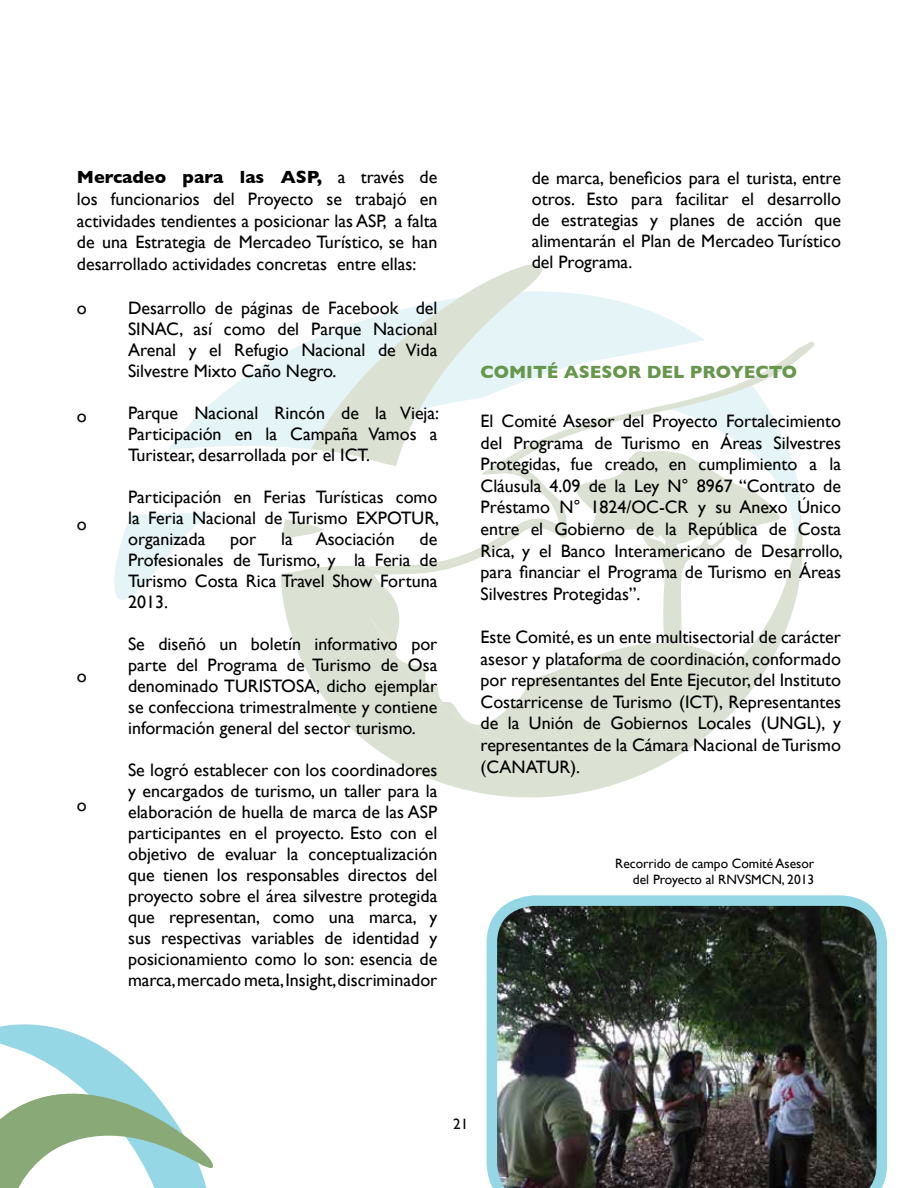
<style>
.page{position:relative;width:918px;height:1188px;background:#fff}
.page>*{position:absolute;margin:0;border:0;box-sizing:border-box;transform-origin:0 0}
.t1{font:18px/21px "Gill Sans";color:#000;text-align:justify}
.t2{font:700 18px "Gill Sans";color:#67964d}
.t3{font:15px "Gill Sans";color:#000}
.t4{font:13.5px/16.2px "Gill Sans";color:#000;text-align:right}
.s1{font-weight:700}
</style>
<div class="page">
<svg style="left:281px;top:264px;width:531px;height:533px"></svg>
<svg style="left:369px;top:616px;width:380px;height:138px;fill:#dce2d3"></svg>
<svg style="left:566px;top:580px;width:215px;height:64px"></svg>
<svg style="left:374px;top:580px;width:158px;height:144px"></svg>
<svg style="left:804px;top:342px;width:10px;height:236px"></svg>
<svg style="left:114px;top:335px;width:690px;height:245px"></svg>
<svg style="left:0;top:1024px;width:213px;height:164px"></svg>
<img style="left:487px;top:895px;width:400px;height:293px">
<p class="t1" style="left:77px;top:166px;width:362px;line-height:21.6px"><span class="s1">Mercadeo para las ASP,</span> a través de los funcionarios del Proyecto se trabajó en actividades tendientes a posicionar las ASP, a falta de una Estrategia de Mercadeo Turístico, se han desarrollado actividades concretas entre ellas:</p>
<p class="t1" style="left:77px;top:298px;width:11px">o</p>
<p class="t1" style="left:77px;top:406px;width:11px">o</p>
<p class="t1" style="left:77px;top:514px;width:11px">o</p>
<p class="t1" style="left:77px;top:665px;width:11px">o</p>
<p class="t1" style="left:77px;top:795px;width:11px">o</p>
<p class="t1" style="left:128px;top:298px;width:311px">Desarrollo de páginas de Facebook del SINAC, así como del Parque Nacional Arenal y el Refugio Nacional de Vida Silvestre Mixto Caño Negro.</p>
<p class="t1" style="left:128px;top:403px;width:313px">Parque Nacional Rincón de la Vieja:<br>Participación en la Campaña Vamos a Turistear, desarrollada por el ICT.</p>
<p class="t1" style="left:128px;top:487px;width:313px">Participación en Ferias Turísticas como la Feria Nacional de Turismo EXPOTUR, organizada</p>
<p class="t1" style="left:230px;top:529px;width:28px">por</p>
<p class="t1" style="left:281px;top:529px;width:13px">la</p>
<p class="t1" style="left:316px;top:529px;width:81px">Asociación</p>
<p class="t1" style="left:128px;top:529px;width:311px;text-indent:292px">de Profesionales de Turismo, y la Feria de Turismo Costa Rica Travel Show Fortuna 2013.</p>
<p class="t1" style="left:128px;top:634px;width:311px">Se diseñó un boletín informativo por parte del Programa de Turismo de Osa denominado TURISTOSA, dicho ejemplar se confecciona trimestralmente y contiene información general del sector turismo.</p>
<p class="t1" style="left:128px;top:760px;width:311px">Se logró establecer con los coordinadores y encargados de turismo, un taller para la elaboración de huella de marca de las ASP participantes en el proyecto. Esto con el objetivo de evaluar la conceptualización que tienen los responsables directos del proyecto sobre el área silvestre protegida que representan, como una marca, y sus respectivas variables de identidad y posicionamiento como lo son: esencia de marca, mercado meta, Insight, discriminador</p>
<p class="t1" style="left:532px;top:167px;width:311px">de marca, beneficios para el turista, entre otros. Esto para facilitar el desarrollo de estrategias y planes de acción que alimentarán el Plan de Mercadeo Turístico del Programa.</p>
<p class="t2" style="left:481px;top:361px;width:318px">COMITÉ ASESOR DEL PROYECTO</p>
<p class="t1" style="left:481px;top:410px;width:364px;line-height:21.6px">El Comité Asesor del Proyecto Fortalecimiento del Programa de Turismo en Áreas Silvestres Protegidas, fue creado, en cumplimiento a la Cláusula 4.09 de la Ley N° 8967 “Contrato de Préstamo N° 1824/OC-CR y su Anexo Único entre el Gobierno de la República de Costa Rica, y el Banco Interamericano de Desarrollo, para financiar el Programa de Turismo en Áreas Silvestres Protegidas”.</p>
<p class="t1" style="left:481px;top:626px;width:362px;line-height:21.6px">Este Comité, es un ente multisectorial de carácter asesor y plataforma de coordinación, conformado por representantes del Ente Ejecutor, del Instituto Costarricense de Turismo (ICT), Representantes de la Unión de Gobiernos Locales (UNGL), y representantes de la Cámara Nacional de Turismo (CANATUR).</p>
<p class="t4" style="left:615px;top:855px;width:201px">Recorrido de campo Comité Asesor del Proyecto al RNVSMCN, 2013</p>
<p class="t3" style="left:453px;top:1115px;width:16px">21</p>
</div>
